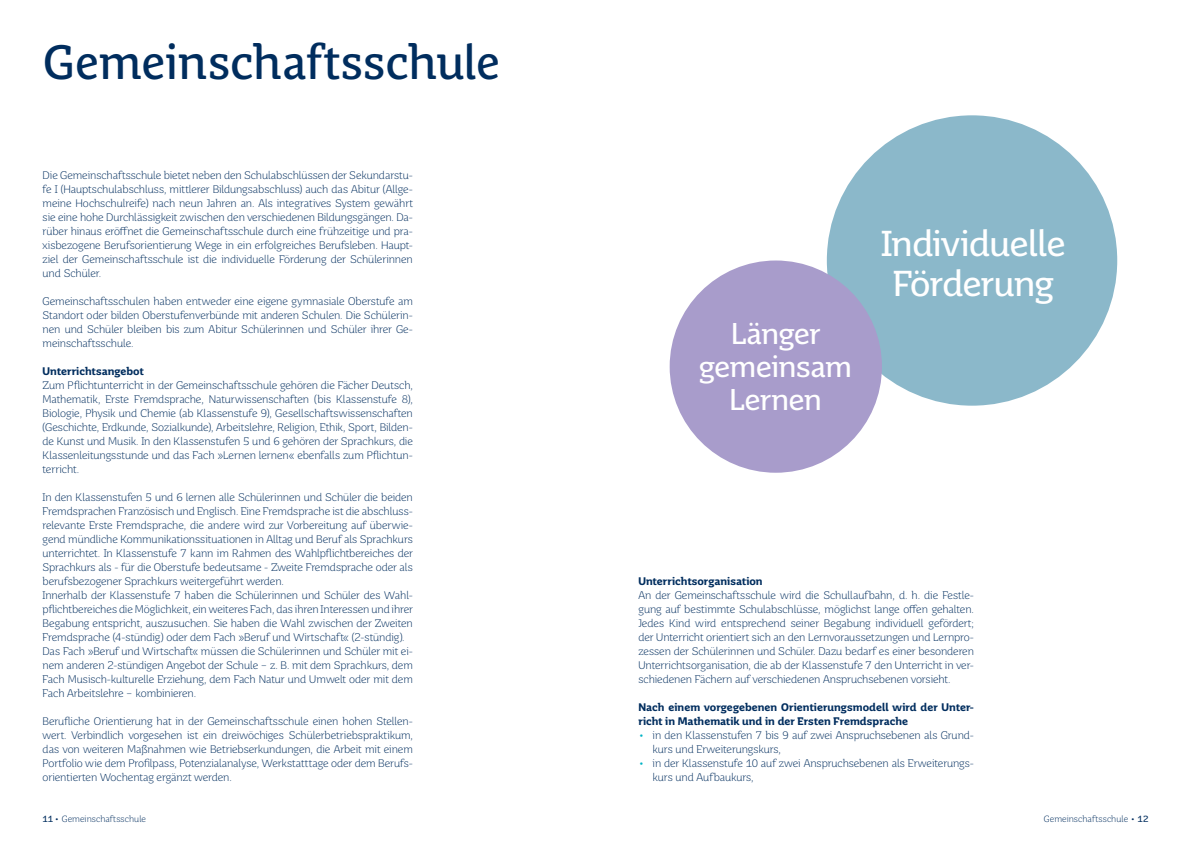
<style>
.page{position:relative;width:1191px;height:842px;background:#fff}
.page>*{position:absolute;margin:0;border:0;box-sizing:border-box;transform-origin:0 0}
.t1{font:48px "Saar Pro Headline";letter-spacing:-.01em;color:#002d5e}
.t2{font:36px/39.6px "Saar Pro";letter-spacing:-.015em;color:#fff;text-align:center}
.t3{font:30px/33px "Saar Pro";letter-spacing:-.01em;color:#fff;text-align:center}
.t4{font:300 11px/14px "Saar Pro";letter-spacing:-.005em;color:#002d5e;text-align:justify}
.t5{font:700 11px/14px "Saar Pro";letter-spacing:.005em;color:#002d5e}
.t6{font:300 9px "Saar Pro";color:#002d5e}
.s1{font-weight:400;color:#00b3c5}
.s2{font-weight:400}
</style>
<div class="page">
<div style="left:827px;top:115px;width:290px;height:291px;background:#8bb8ca;border-radius:50%"></div>
<div style="left:669px;top:260px;width:213px;height:213px;background:#a89ccb;border-radius:50%"></div>
<h1 class="t1" style="left:43px;top:33px;width:459px">Gemeinschaftsschule</h1>
<p class="t4" style="left:43px;top:168px;width:372px">Die Gemeinschaftsschule bietet neben den Schulabschlüssen der Sekundarstu&shy;fe I (Hauptschulabschluss, mittlerer Bildungsabschluss) auch das Abitur (Allge&shy;meine Hochschulreife) nach neun Jahren an. Als integratives System gewährt sie eine hohe Durchlässigkeit zwischen den verschiedenen Bildungsgängen. Da&shy;rüber hinaus eröffnet die Gemeinschaftsschule durch eine frühzeitige und pra&shy;xisbezogene Berufsorientierung Wege in ein erfolgreiches Berufsleben. Haupt&shy;ziel der Gemeinschaftsschule ist die individuelle Förderung der Schülerinnen und Schüler.</p>
<p class="t4" style="left:43px;top:294px;width:372px">Gemeinschaftsschulen haben entweder eine eigene gymnasiale Oberstufe am Standort oder bilden Oberstufenverbünde mit anderen Schulen. Die Schülerin&shy;nen und Schüler bleiben bis zum Abitur Schülerinnen und Schüler ihrer Ge&shy;meinschaftsschule.</p>
<p class="t5" style="left:43px;top:364px;width:103px">Unterrichtsangebot</p>
<p class="t4" style="left:43px;top:378px;width:372px">Zum Pflichtunterricht in der Gemeinschaftsschule gehören die Fächer Deutsch, Mathematik, Erste Fremdsprache, Naturwissenschaften (bis Klassenstufe 8), Biologie, Physik und Chemie (ab Klassenstufe 9), Gesellschaftswissenschaften (Geschichte, Erdkunde, Sozialkunde), Arbeitslehre, Religion, Ethik, Sport, Bilden&shy;de Kunst und Musik. In den Klassenstufen 5 und 6 gehören der Sprachkurs, die Klassenleitungsstunde und das Fach »Lernen lernen« ebenfalls zum Pflichtun&shy;terricht.</p>
<p class="t4" style="left:43px;top:490px;width:372px;text-align:left">In den Klassenstufen 5 und 6 lernen alle Schülerinnen und Schüler die beiden Fremdsprachen Französisch und Englisch. Eine Fremdsprache ist die abschluss&shy;relevante Erste Fremdsprache, die andere wird zur Vorbereitung auf überwie&shy;gend mündliche Kommunikationssituationen in Alltag und Beruf als Sprachkurs unterrichtet. In Klassenstufe 7 kann im Rahmen des Wahlpflichtbereiches der Sprachkurs als - für die Oberstufe bedeutsame - Zweite Fremdsprache oder als berufsbezogener Sprachkurs weitergeführt werden.<br>Innerhalb der Klassenstufe 7 haben die Schülerinnen und Schüler des Wahl&shy;pflichtbereiches die Möglichkeit, ein weiteres Fach, das ihren Interessen und ihrer Begabung entspricht, auszusuchen. Sie haben die Wahl zwischen der Zweiten Fremdsprache (4-stündig) oder dem Fach »Beruf und Wirtschaft« (2-stündig).<br>Das Fach »Beruf und Wirtschaft« müssen die Schülerinnen und Schüler mit ei&shy;nem anderen 2-stündigen Angebot der Schule – z. B. mit dem Sprachkurs, dem Fach Musisch-kulturelle Erziehung, dem Fach Natur und Umwelt oder mit dem Fach Arbeitslehre – kombinieren.</p>
<p class="t4" style="left:43px;top:714px;width:372px">Berufliche Orientierung hat in der Gemeinschaftsschule einen hohen Stellen&shy;wert. Verbindlich vorgesehen ist ein dreiwöchiges Schülerbetriebspraktikum, das von weiteren Maßnahmen wie Betriebserkundungen, die Arbeit mit einem Portfolio wie dem Profilpass, Potenzialanalyse, Werkstatttage oder dem Berufs&shy;orientierten Wochentag ergänzt werden.</p>
<h3 class="t3" style="left:699px;top:317px;width:154px">Länger gemeinsam<br>Lernen</h3>
<h2 class="t2" style="left:881px;top:224px;width:186px">Individuelle<br>Förderung</h2>
<p class="t5" style="left:638px;top:574px;width:126px">Unterrichtsorganisation</p>
<p class="t4" style="left:638px;top:588px;width:337px">An der Gemeinschaftsschule wird die Schullaufbahn, d. h. die Festle&shy;gung auf bestimmte Schulabschlüsse, möglichst lange offen gehalten.<br>Jedes Kind wird entsprechend seiner Begabung individuell gefördert; der Unterricht orientiert sich an den Lernvoraussetzungen und Lernpro&shy;zessen der Schülerinnen und Schüler. Dazu bedarf es einer besonderen Unterrichtsorganisation, die ab der Klassenstufe 7 den Unterricht in ver&shy;schiedenen Fächern auf verschiedenen Anspruchsebenen vorsieht.</p>
<p class="t5" style="left:638px;top:700px;width:337px">Nach einem vorgegebenen Orientierungsmodell wird der Unter&shy;richt in Mathematik und in der Ersten Fremdsprache</p>
<p class="t4" style="left:652px;top:728px;width:323px;text-indent:-14px"><span class="s1">•</span> in den Klassenstufen 7 bis 9 auf zwei Anspruchsebenen als Grund&shy;kurs und Erweiterungskurs,</p>
<p class="t4" style="left:652px;top:756px;width:323px;text-indent:-14px"><span class="s1">•</span> in der Klassenstufe 10 auf zwei Anspruchsebenen als Erweiterungs&shy;kurs und Aufbaukurs,</p>
<p class="t6" style="left:43px;top:814px;width:105px"><span class="s2">11•</span> Gemeinschaftsschule</p>
<p class="t6" style="left:1043px;top:814px;width:106px">Gemeinschaftsschule <span class="s2">• 12</span></p>
</div>
